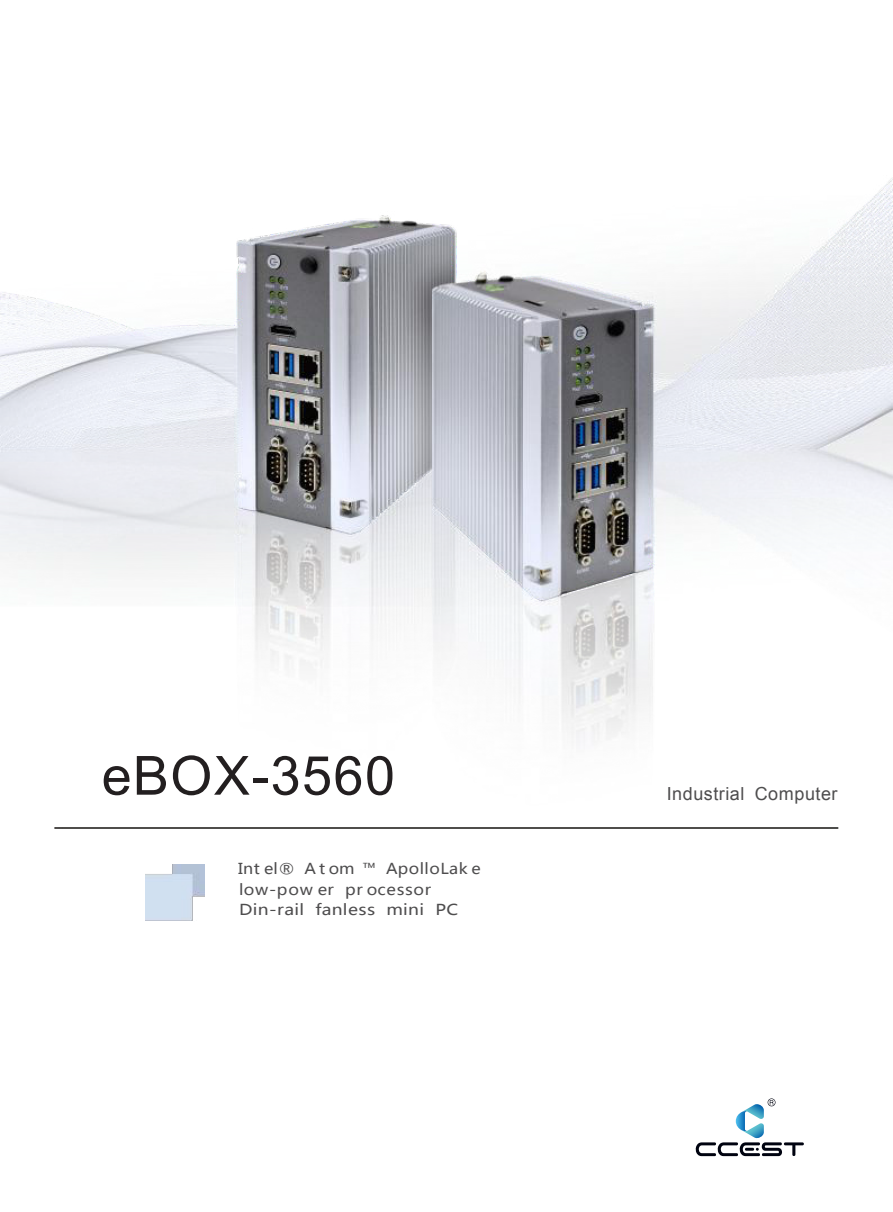
<style>
.page{position:relative;width:893px;height:1212px;background:#fff}
.page>*{position:absolute;margin:0;border:0;box-sizing:border-box;transform-origin:0 0}
.t1{font:54px "Arial";letter-spacing:.025em;color:#231f20}
.t2{font:18px "Arial";letter-spacing:.03em;color:#4e4d4e}
.t3{font:14.85px/20.2px "Microsoft Ya Hei";letter-spacing:.025em;color:#4e4d4e;scale:1.1 1}
</style>
<div class="page">
<img style="left:0;top:178px;width:893px;height:562px">
<img style="left:145px;top:865px;width:59px;height:56px">
<img style="left:54px;top:827px;width:784px;height:1px">
<svg style="left:696px;top:1098px;width:108px;height:58px"></svg>
<h1 class="t1" style="left:102px;top:740px;width:295px">eBOX-3560</h1>
<p class="t3" style="left:238px;top:858px;width:222px">Int el® A t om ™ ApolloLak e low-pow er pr ocessor<br>Din-rail fanless mini PC</p>
<p class="t2" style="left:667px;top:782px;width:172px">Industrial Computer</p>
</div>
